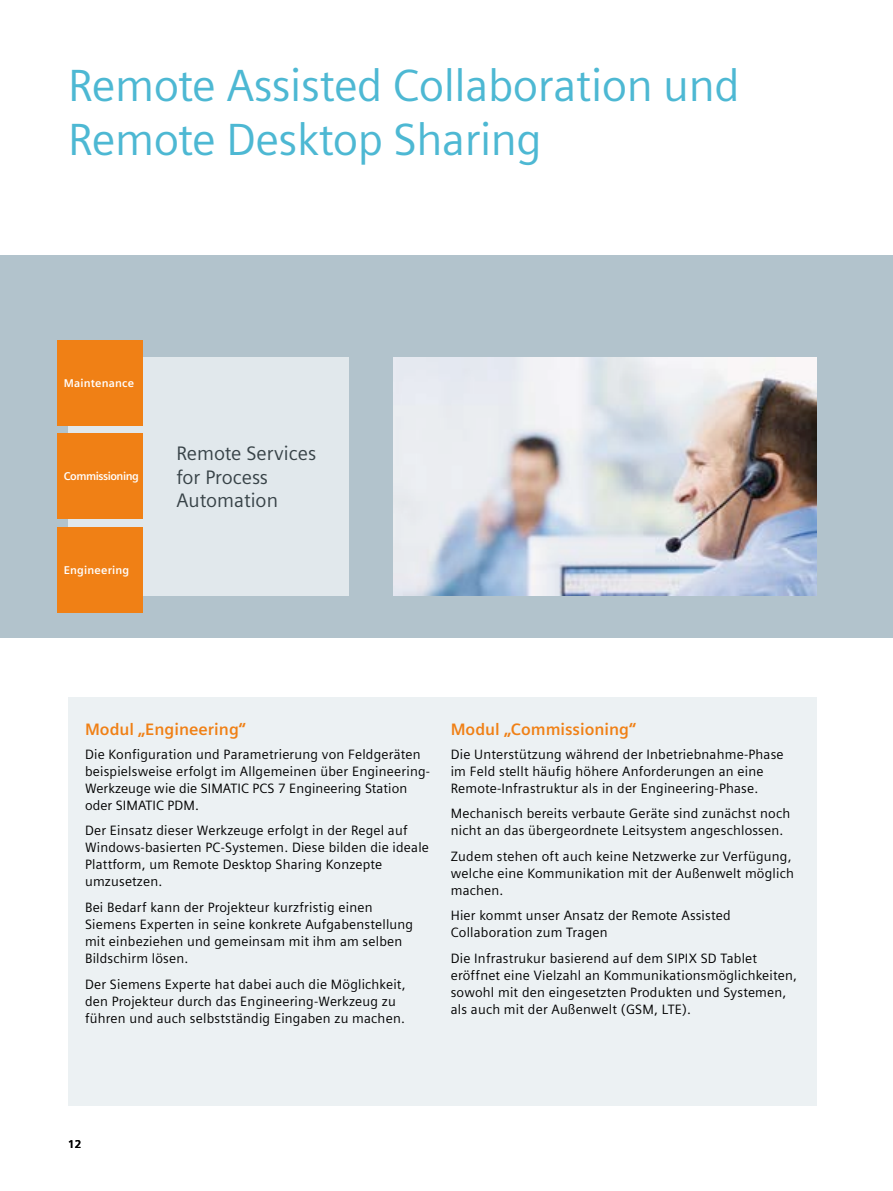
<style>
.page{position:relative;width:893px;height:1191px;background:#fff}
.page>*{position:absolute;margin:0;border:0;box-sizing:border-box;transform-origin:0 0}
.t1{font:45px/54px "Siemens Sans Global";letter-spacing:-.01em;color:#4db8d3}
.t2{font:19.5px/23.4px "Siemens Sans Global";color:#384348}
.t3{font:700 16.5px "Siemens Sans Global";color:#f08015}
.t4{font:13.5px/17px "Siemens Sans Global";letter-spacing:.015em;color:#000}
.t5{font:700 11.25px "Siemens Sans Global";letter-spacing:.015em;color:#fff}
.t6{font:700 11.25px "Siemens Sans Global";letter-spacing:-.04em;color:#fff}
.t7{font:700 11.25px "Siemens Sans Global";color:#000}
</style>
<div class="page">
<div style="left:0;top:255px;width:893px;height:383px;background:#b2c3cc"></div>
<div style="left:68px;top:697px;width:748px;height:409px;background:#ecf1f3"></div>
<img style="left:393px;top:357px;width:423px;height:238px">
<div style="left:68px;top:357px;width:281px;height:238px;background:#e1e8ec"></div>
<div style="left:57px;top:340px;width:85px;height:85px;background:#f08015"></div>
<div style="left:57px;top:434px;width:85px;height:85px;background:#f08015"></div>
<div style="left:57px;top:527px;width:85px;height:85px;background:#f08015"></div>
<h1 class="t1" style="left:68px;top:60px;width:673px">Remote Assisted Collaboration und<br>Remote Desktop Sharing</h1>
<p class="t5" style="left:64px;top:376px;width:72px">Maintenance</p>
<p class="t6" style="left:64px;top:470px;width:77px">Commissioning</p>
<p class="t5" style="left:64px;top:563px;width:67px">Engineering</p>
<h2 class="t2" style="left:176px;top:442px;width:141px">Remote Services for Process<br>Automation</h2>
<p class="t3" style="left:85px;top:720px;width:162px">Modul „Engineering“</p>
<p class="t4" style="left:85px;top:746px;width:346px">Die Konfiguration und Parametrierung von Feldgeräten beispielsweise erfolgt im Allgemeinen über Engineering-Werkzeuge wie die SIMATIC PCS 7 Engineering Station oder SIMATIC PDM.</p>
<p class="t4" style="left:85px;top:822px;width:345px">Der Einsatz dieser Werkzeuge erfolgt in der Regel auf Windows-basierten PC-Systemen. Diese bilden die ideale Plattform, um Remote Desktop Sharing Konzepte umzusetzen.</p>
<p class="t4" style="left:85px;top:899px;width:330px">Bei Bedarf kann der Projekteur kurzfristig einen Siemens Experten in seine konkrete Aufgabenstellung mit einbeziehen und gemeinsam mit ihm am selben Bildschirm lösen.</p>
<p class="t4" style="left:85px;top:976px;width:322px">Der Siemens Experte hat dabei auch die Möglichkeit, den Projekteur durch das Engineering-Werkzeug zu führen und auch selbstständig Eingaben zu machen.</p>
<p class="t3" style="left:451px;top:720px;width:187px">Modul „Commissioning“</p>
<p class="t4" style="left:451px;top:746px;width:334px">Die Unterstützung während der Inbetriebnahme-Phase im Feld stellt häufig höhere Anforderungen an eine<br>Remote-Infrastruktur als in der Engineering-Phase.</p>
<p class="t4" style="left:451px;top:805px;width:341px">Mechanisch bereits verbaute Geräte sind zunächst noch nicht an das übergeordnete Leitsystem angeschlossen.</p>
<p class="t4" style="left:451px;top:848px;width:345px">Zudem stehen oft auch keine Netzwerke zur Verfügung, welche eine Kommunikation mit der Außenwelt möglich machen.</p>
<p class="t4" style="left:451px;top:908px;width:281px">Hier kommt unser Ansatz der Remote Assisted<br>Collaboration zum Tragen</p>
<p class="t4" style="left:451px;top:950px;width:348px">Die Infrastrukur basierend auf dem SIPIX SD Tablet eröffnet eine Vielzahl an Kommunikationsmöglichkeiten, sowohl mit den eingesetzten Produkten und Systemen, als auch mit der Außenwelt (GSM, LTE).</p>
<p class="t7" style="left:68px;top:1137px;width:15px">12</p>
</div>
